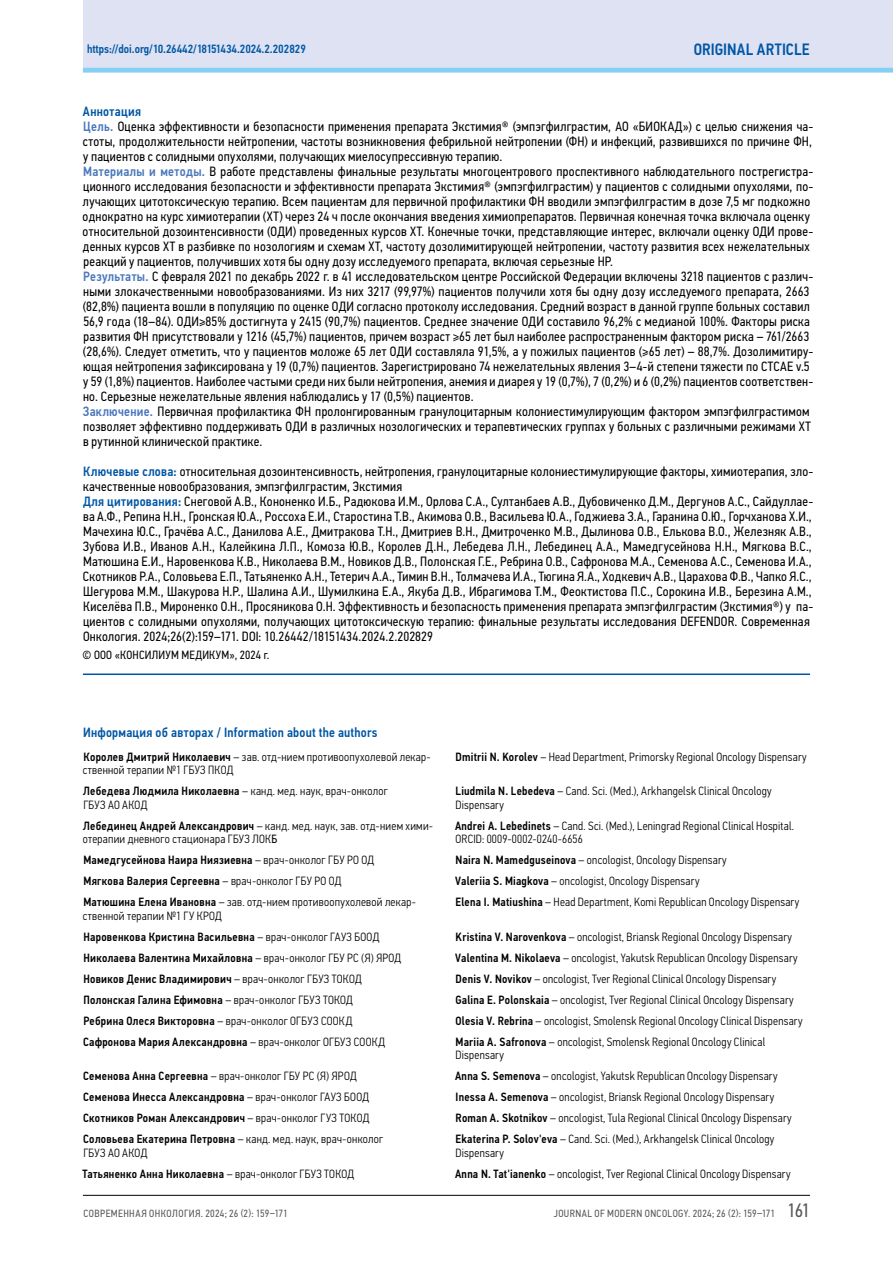
<style>
.page{position:relative;width:893px;height:1263px;background:#fff}
.page>*{position:absolute;margin:0;border:0;box-sizing:border-box;transform-origin:0 0}
.t1{font:500 16.5px "Eco Vector Cond";color:#0056a4}
.t2{font:13.5px/15px "Eco Vector Cond";letter-spacing:.02em;color:#000}
.t3{font:500 13.5px "Eco Vector Cond";letter-spacing:.02em;color:#0056a4}
.t4{font:300 12px/13.5px "Eco Vector Cond";letter-spacing:.02em;color:#000}
.t5{font:500 12px "Eco Vector Cond";letter-spacing:.025em;color:#000}
.t6{font:500 12px "Eco Vector Cond";color:#0056a4}
.t7{font:12px "Eco Vector Cond";letter-spacing:.02em;color:#000}
.t8{font:10.5px "Eco Vector Cond";letter-spacing:.04em;color:#575756}
.s1{font-weight:500;color:#0056a4}
.s2{font-weight:500;color:#4b78bc}
.s3{font-weight:500}
.s4{font-weight:400}
.s5{font-weight:300}
.s6{font-size:19.5px}
</style>
<div class="page">
<div style="left:83px;top:0;width:810px;height:72px;background:#dee2f3"></div>
<hr style="left:83px;top:68px;width:810px;height:4px;background:#83d0f5">
<hr style="left:83px;top:1195px;width:727px;height:1px;background:#000">
<hr style="left:83px;top:673px;width:727px;height:2px;background:#0056a4">
<p class="t6" style="left:87px;top:42px;width:220px">https://doi.org/10.26442/18151434.2024.2.202829</p>
<p class="t1" style="left:694px;top:40px;width:9px">original</p>
<p class="t1" style="left:757px;top:40px;width:9px">article</p>
<p class="t2" style="left:83px;top:104px;width:732px"><span class="s1">Аннотация<br></span><span class="s2">Цель.</span> Оценка эффективности и безопасности применения препарата Экстимия® (эмпэгфилграстим, АО «БИОКАД») с целью снижения ча&shy;стоты, продолжительности нейтропении, частоты возникновения фебрильной нейтропении (ФН) и инфекций, развившихся по причине ФН, у пациентов с солидными опухолями, получающих миелосупрессивную терапию.<br><span class="s2">Материалы и методы.</span> В работе представлены финальные результаты многоцентрового проспективного наблюдательного пострегистра&shy;ционного исследования безопасности и эффективности препарата Экстимия® (эмпэгфилграстим) у пациентов c солидными опухолями, по&shy;лучающих цитотоксическую терапию. Всем пациентам для первичной профилактики ФН вводили эмпэгфилграстим в дозе 7,5 мг подкожно однократно на курс химиотерапии (ХТ) через 24 ч после окончания введения химиопрепаратов. Первичная конечная точка включала оценку относительной дозоинтенсивности (ОДИ) проведенных курсов ХТ. Конечные точки, представляющие интерес, включали оценку ОДИ прове&shy;денных курсов ХТ в разбивке по нозологиям и схемам ХТ, частоту дозолимитирующей нейтропении, частоту развития всех нежелательных реакций у пациентов, получивших хотя бы одну дозу исследуемого препарата, включая серьезные НР.<br><span class="s2">Результаты.</span> С февраля 2021 по декабрь 2022 г. в 41 исследовательском центре Российской Федерации включены 3218 пациентов с различ&shy;ными злокачественными новообразованиями. Из них 3217 (99,97%) пациентов получили хотя бы одну дозу исследуемого препарата, 2663 (82,8%) пациента вошли в популяцию по оценке ОДИ согласно протоколу исследования. Средний возраст в данной группе больных составил 56,9 года (18–84). ОДИ≥85% достигнута у 2415 (90,7%) пациентов. Среднее значение ОДИ составило 96,2% с медианой 100%. Факторы риска развития ФН присутствовали у 1216 (45,7%) пациентов, причем возраст ≥65 лет был наиболее распространенным фактором риска – 761/2663 (28,6%). Следует отметить, что у пациентов моложе 65 лет ОДИ составляла 91,5%, а у пожилых пациентов (≥65 лет) – 88,7%. Дозолимитиру&shy;ющая нейтропения зафиксирована у 19 (0,7%) пациентов. Зарегистрировано 74 нежелательных явления 3–4-й степени тяжести по CTCAE v.5 у 59 (1,8%) пациентов. Наиболее частыми среди них были нейтропения, анемия и диарея у 19 (0,7%), 7 (0,2%) и 6 (0,2%) пациентов соответствен&shy;но. Серьезные нежелательные явления наблюдались у 17 (0,5%) пациентов.<br><span class="s2">Заключение.</span> Первичная профилактика ФН пролонгированным гранулоцитарным колониестимулирующим фактором эмпэгфилграстимом позволяет эффективно поддерживать ОДИ в различных нозологических и терапевтических группах у больных с различными режимами ХТ в рутинной клинической практике.</p>
<p class="t2" style="left:83px;top:464px;width:732px"><span class="s1">Ключевые слова:</span> относительная дозоинтенсивность, нейтропения, гранулоцитарные колониестимулирующие факторы, химиотерапия, зло&shy;качественные новообразования, эмпэгфилграстим, Экстимия<br><span class="s1">Для цитирования:</span> Снеговой А.В., Кононенко И.Б., Радюкова И.М., Орлова С.А., Султанбаев А.В., Дубовиченко Д.М., Дергунов А.С., Сайдуллае&shy;ва А.Ф., Репина Н.Н., Гронская Ю.А., Россоха Е.И., Старостина Т.В., Акимова О.В., Васильева Ю.А., Годжиева З.А., Гаранина О.Ю., Горчханова Х.И., Мачехина Ю.С., Грачёва А.С., Данилова А.Е., Дмитракова Т.Н., Дмитриев В.Н., Дмитроченко М.В., Дылинова О.В., Елькова В.О., Железняк А.В., Зубова И.В., Иванов А.Н., Калейкина Л.П., Комоза Ю.В., Королев Д.Н., Лебедева Л.Н., Лебединец А.А., Мамедгусейнова Н.Н., Мягкова В.С., Матюшина Е.И., Наровенкова К.В., Николаева В.М., Новиков Д.В., Полонская Г.Е., Ребрина О.В., Сафронова М.А., Семенова А.С., Семенова И.А., Скотников Р.А., Соловьева Е.П., Татьяненко А.Н., Тетерич А.А., Тимин В.Н., Толмачева И.А., Тюгина Я.А., Ходкевич А.В., Царахова Ф.В., Чапко Я.С., Шегурова М.М., Шакурова Н.Р., Шалина А.И., Шумилкина Е.А., Якуба Д.В., Ибрагимова Т.М., Феоктистова П.С., Сорокина И.В., Березина А.М., Киселёва П.В., Мироненко О.Н., Просяникова О.Н. Эффективность и безопасность применения препарата эмпэгфилграстим (Экстимия®) у па&shy;циентов с солидными опухолями, получающих цитотоксическую терапию: финальные результаты исследования DEFENDOR. Современная Онкология. 2024;26(2):159–171. DOI: 10.26442/18151434.2024.2.202829</p>
<p class="t7" style="left:83px;top:647px;width:188px">© ООО «КОНСИЛИУМ МЕДИКУМ», 2024 г.</p>
<p class="t3" style="left:83px;top:725px;width:296px">Информация об авторах / Information about the authors</p>
<p class="t4" style="left:83px;top:750px;width:350px"><span class="s3">Королев Дмитрий Николаевич</span> – зав. отд-нием противоопухолевой лекар&shy;ственной терапии №1 ГБУЗ ПКОД</p>
<p class="t4" style="left:456px;top:750px;width:353px"><span class="s3">Dmitrii N. Korolev</span> – Head Department, Primorsky Regional Oncology Dispensary</p>
<p class="t4" style="left:83px;top:785px;width:306px"><span class="s3">Лебедева Людмила Николаевна</span> – канд. мед. наук, врач-онколог<br>ГБУЗ АО АКОД</p>
<p class="t4" style="left:456px;top:785px;width:318px"><span class="s3">Liudmila N. Lebedeva</span> – Cand. Sci. (Med.), Arkhangelsk Clinical Oncology<br>Dispensary</p>
<p class="t4" style="left:83px;top:819px;width:352px"><span class="s3">Лебединец Андрей Александрович</span> – канд. мед. наук, зав. отд-нием хими&shy;отерапии дневного стационара ГБУЗ ЛОК<span class="s4">Б</span></p>
<p class="t4" style="left:455px;top:819px;width:340px"><span class="s3">Andrei A. Lebedinets</span> – Cand. Sci. (Med.), Leningrad Regional Clinical Hospital.<br>ORCID: 0009-0002-0240-6656</p>
<p class="t5" style="left:83px;top:853px;width:292px">Мамедгусейнова Наира Ниязиевна <span class="s5">– врач-онколог ГБУ РО ОД</span></p>
<p class="t4" style="left:456px;top:854px;width:273px"><span class="s3">Naira N. Mamedguseinova</span> – oncologist, Oncology Dispensary</p>
<p class="t5" style="left:83px;top:874px;width:260px">Мягкова Валерия Сергеевна <span class="s5">– врач-онколог ГБУ РО ОД</span></p>
<p class="t4" style="left:455px;top:875px;width:246px"><span class="s3">Valeriia S. Miagkova</span> – oncologist, Oncology Dispensary</p>
<p class="t4" style="left:83px;top:896px;width:335px"><span class="s3">Матюшина Елена Ивановна</span> – зав. отд-нием противоопухолевой лекар&shy;ственной терапии №1 ГУ КРОД</p>
<p class="t4" style="left:456px;top:896px;width:345px"><span class="s3">Elena I. Matiushina</span> – Head Department, Komi Republican Oncology Dispensary</p>
<p class="t5" style="left:83px;top:929px;width:298px">Наровенкова Кристина Васильевна <span class="s5">– врач-онколог ГАУЗ БООД</span></p>
<p class="t4" style="left:456px;top:930px;width:338px"><span class="s3">Kristina V. Narovenkova</span> – oncologist, Briansk Regional Oncology Dispensary</p>
<p class="t5" style="left:83px;top:950px;width:320px">Николаева Валентина Михайловна <span class="s5">– врач-онколог ГБУ РС (Я) ЯРОД</span></p>
<p class="t4" style="left:455px;top:951px;width:344px"><span class="s3">Valentina M. Nikolaeva</span> – oncologist, Yakutsk Republican Oncology Dispensary</p>
<p class="t5" style="left:83px;top:971px;width:280px">Новиков Денис Владимирович <span class="s5">– врач-онколог ГБУЗ ТОКОД</span></p>
<p class="t4" style="left:456px;top:972px;width:322px"><span class="s3">Denis V. Novikov</span> – oncologist, Tver Regional Clinical Oncology Dispensary</p>
<p class="t5" style="left:83px;top:992px;width:271px">Полонская Галина Ефимовна <span class="s5">– врач-онколог ГБУЗ ТОКОД</span></p>
<p class="t4" style="left:455px;top:993px;width:340px"><span class="s3">Galina E. Polonskaia</span> – oncologist, Tver Regional Clinical Oncology Dispensary</p>
<p class="t4" style="left:83px;top:1014px;width:271px"><span class="s3">Ребрина Олеся Викторовна</span> – врач-онколог ОГБУЗ СООКД</p>
<p class="t4" style="left:455px;top:1014px;width:349px"><span class="s3">Olesia V. Rebrina</span> – oncologist, Smolensk Regional Oncology Clinical Dispensary</p>
<p class="t5" style="left:83px;top:1034px;width:304px">Сафронова Мария Александровна <span class="s5">– врач-онколог ОГБУЗ СООКД</span></p>
<p class="t4" style="left:456px;top:1035px;width:311px"><span class="s3">Mariia A. Safronova</span> – oncologist, Smolensk Regional Oncology Clinical<br>Dispensary</p>
<p class="t4" style="left:83px;top:1070px;width:275px"><span class="s3">Семенова Анна Сергеевна</span> – врач-онколог ГБУ РС (Я) ЯРОД</p>
<p class="t4" style="left:455px;top:1070px;width:324px"><span class="s3">Anna S. Semenova</span> – oncologist, Yakutsk Republican Oncology Dispensary</p>
<p class="t5" style="left:83px;top:1090px;width:288px">Семенова Инесса Александровна <span class="s5">– врач-онколог ГАУЗ БООД</span></p>
<p class="t4" style="left:456px;top:1091px;width:320px"><span class="s3">Inessa A. Semenova</span> – oncologist, Briansk Regional Oncology Dispensary</p>
<p class="t5" style="left:83px;top:1111px;width:288px">Скотников Роман Александрович <span class="s5">– врач-онколог ГУЗ ТОКОД</span></p>
<p class="t4" style="left:456px;top:1112px;width:338px"><span class="s3">Roman A. Skotnikov</span> – oncologist, Tula Regional Clinical Oncology Dispensary</p>
<p class="t4" style="left:83px;top:1133px;width:302px"><span class="s3">Соловьева Екатерина Петровна</span> – канд. мед. наук, врач-онколог<br>ГБУЗ АО АКОД</p>
<p class="t4" style="left:456px;top:1133px;width:320px"><span class="s3">Ekaterina P. Solov'eva</span> – Cand. Sci. (Med.), Arkhangelsk Clinical Oncology<br>Dispensary</p>
<p class="t5" style="left:83px;top:1166px;width:273px">Татьяненко Анна Николаевна <span class="s5">– врач-онколог ГБУЗ ТОКОД</span></p>
<p class="t4" style="left:455px;top:1167px;width:337px"><span class="s3">Anna N. Tat'ianenko</span> – oncologist, Tver Regional Clinical Oncology Dispensary</p>
<p class="t8" style="left:84px;top:1208px;width:206px">СОВРЕМЕННАЯ ОНКОЛОГИЯ. 2024; 26 (2): 159–171</p>
<p class="t8" style="left:554px;top:1208px;width:258px">JOURNAL OF MODERN ONCOLOGY. 2024; 26 (2): 159–171 <span class="s6">161</span></p>
</div>
